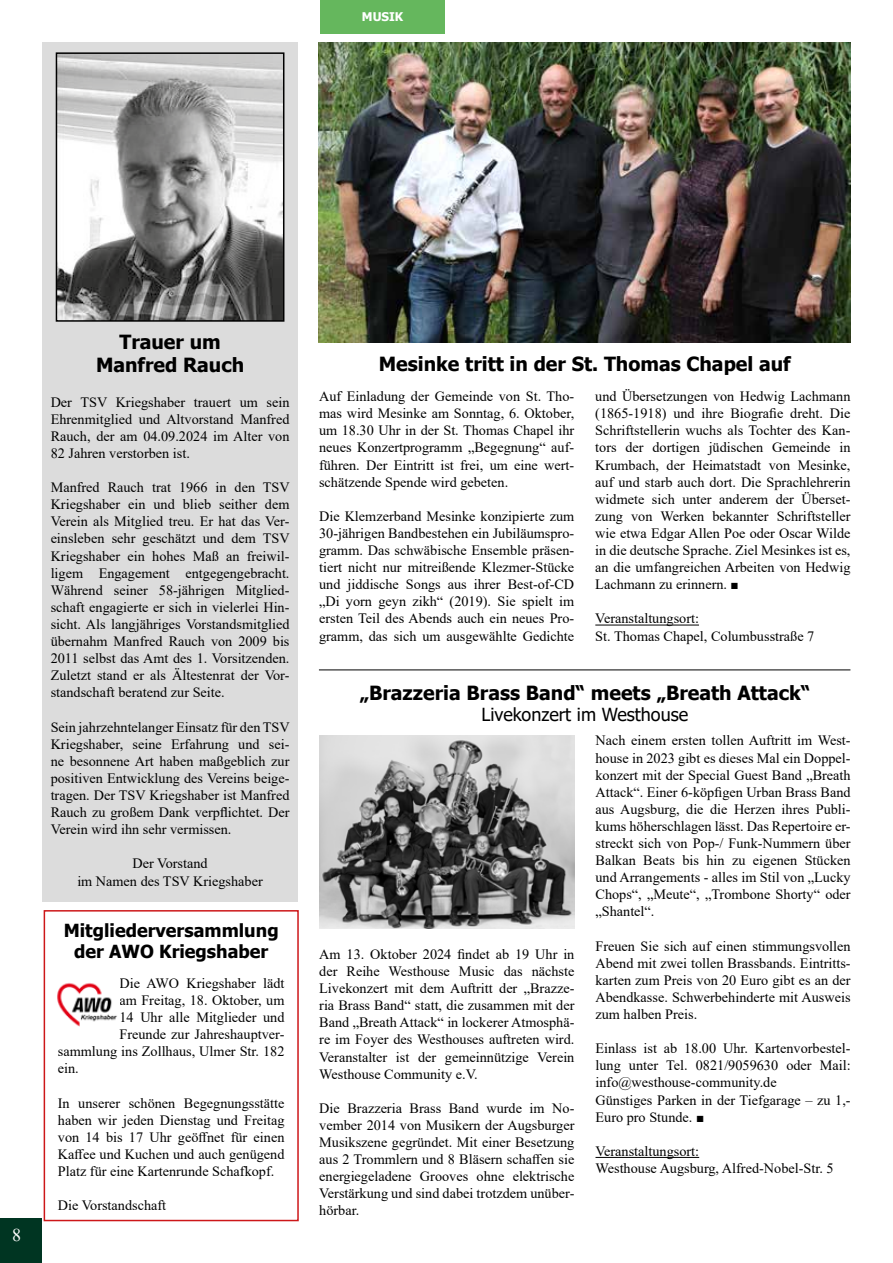
<style>
.page{position:relative;width:893px;height:1263px;background:#fff}
.page>*{position:absolute;margin:0;border:0;box-sizing:border-box;transform-origin:0 0}
.t1{font:700 19.5px/23.4px "Tahoma";color:#000;text-align:center}
.t2{font:700 18px/21.6px "Tahoma";color:#000;text-align:center}
.t3{font:18px "Tahoma";color:#000}
.t4{font:18px "Times New Roman";color:#fff}
.t5{font:14.25px/17.1px "Times New Roman";color:#000;text-align:justify}
.t6{font:700 12px "Tahoma";color:#fff}
.s1{font-size:13.5px}
</style>
<div class="page">
<div style="left:0;top:1218px;width:41px;height:45px;background:#003522"></div>
<div style="left:42px;top:43px;width:256px;height:859px;background:#dcdcdc"></div>
<img style="left:59px;top:55px;width:222px;height:264px">
<div style="left:56px;top:52px;width:228px;height:270px;border:2px solid #000"></div>
<div style="left:44px;top:910px;width:255px;height:311px;border:2px solid #cd1719"></div>
<img style="left:57px;top:983px;width:60px;height:44px">
<img style="left:319px;top:43px;width:531px;height:299px">
<hr style="left:595px;top:625px;width:104px;height:1px;background:#000">
<hr style="left:319px;top:670px;width:531px;height:1px;background:#000">
<hr style="left:595px;top:1157px;width:104px;height:1px;background:#000">
<div style="left:320px;top:0;width:125px;height:33px;background:#65b75d"></div>
<img style="left:319px;top:735px;width:255px;height:194px">
<p class="t6" style="left:362px;top:8px;width:43px">MUSIK</p>
<p class="t4" style="left:12px;top:1222px;width:10px">8</p>
<h1 class="t1" style="left:96px;top:331px;width:150px">Trauer um<br>Manfred Rauch</h1>
<p class="t5" style="left:51px;top:393px;width:240px">Der TSV Kriegshaber trauert um sein Ehrenmitglied und Altvorstand Manfred Rauch, der am 04.09.2024 im Alter von 82 Jahren verstorben ist.</p>
<p class="t5" style="left:51px;top:478px;width:241px">Manfred Rauch trat 1966 in den TSV Kriegshaber ein und blieb seither dem Verein als Mitglied treu. Er hat das Ver&shy;einsleben sehr geschätzt und dem TSV Kriegshaber ein hohes Maß an freiwil&shy;ligem Engagement entgegengebracht.<br>Während seiner 58-jährigen Mitglied&shy;schaft engagierte er sich in vielerlei Hin&shy;sicht. Als langjähriges Vorstandsmitglied übernahm Manfred Rauch von 2009 bis 2011 selbst das Amt des 1. Vorsitzenden.<br>Zuletzt stand er als Ältestenrat der Vor&shy;standschaft beratend zur Seite.</p>
<p class="t5" style="left:51px;top:718px;width:241px">Sein jahrzehntelanger Einsatz für den TSV Kriegshaber, seine Erfahrung und sei&shy;ne besonnene Art haben maßgeblich zur positiven Entwicklung des Vereins beige&shy;tragen. Der TSV Kriegshaber ist Manfred Rauch zu großem Dank verpflichtet. Der Verein wird ihn sehr vermissen.</p>
<p class="t5" style="left:77px;top:855px;width:187px;text-align:center">Der Vorstand<br>im Namen des TSV Kriegshaber</p>
<p class="t2" style="left:64px;top:920px;width:216px">Mitgliederversammlung der AWO Kriegshaber</p>
<p class="t5" style="left:119px;top:974px;width:167px">Die AWO Kriegshaber lädt</p>
<p class="t5" style="left:119px;top:991px;width:167px">am Freitag, 18. Oktober, um</p>
<p class="t5" style="left:119px;top:1008px;width:167px">14 Uhr alle Mitglieder und</p>
<p class="t5" style="left:119px;top:1025px;width:167px">Freunde zur Jahreshauptver-</p>
<p class="t5" style="left:58px;top:1042px;width:228px">sammlung ins Zollhaus, Ulmer Str. 182</p>
<p class="t5" style="left:58px;top:1060px;width:22px">ein.</p>
<p class="t5" style="left:58px;top:1094px;width:228px">In unserer schönen Begegnungsstätte haben wir jeden Dienstag und Freitag von 14 bis 17 Uhr geöffnet für einen Kaffee und Kuchen und auch genügend Platz für eine Kartenrunde Schafkopf.</p>
<p class="t5" style="left:58px;top:1196px;width:110px">Die Vorstandschaft</p>
<h1 class="t1" style="left:379px;top:353px;width:413px">Mesinke tritt in der St. Thomas Chapel auf</h1>
<p class="t5" style="left:595px;top:387px;width:257px">und Übersetzungen von Hedwig Lachmann (1865-1918) und ihre Biografie dreht. Die Schriftstellerin wuchs als Tochter des Kan&shy;tors der dortigen jüdischen Gemeinde in Krumbach, der Heimatstadt von Mesinke, auf und starb auch dort. Die Sprachlehrerin widmete sich unter anderem der Überset&shy;zung von Werken bekannter Schriftsteller wie etwa Edgar Allen Poe oder Oscar Wilde in die deutsche Sprache. Ziel Mesinkes ist es, an die umfangreichen Arbeiten von Hedwig Lachmann zu erinnern. <span class="s1">■</span></p>
<p class="t5" style="left:595px;top:610px;width:221px">Veranstaltungsort:<br>St. Thomas Chapel, Columbusstraße 7</p>
<p class="t5" style="left:319px;top:387px;width:257px">Auf Einladung der Gemeinde von St. Tho&shy;mas wird Mesinke am Sonntag, 6. Oktober, um 18.30 Uhr in der St. Thomas Chapel ihr neues Konzertprogramm „Begegnung“ auf&shy;führen. Der Eintritt ist frei, um eine wert&shy;schätzende Spende wird gebeten.</p>
<p class="t5" style="left:319px;top:507px;width:257px">Die Klemzerband Mesinke konzipierte zum 30-jährigen Bandbestehen ein Jubiläumspro&shy;gramm. Das schwäbische Ensemble präsen&shy;tiert nicht nur mitreißende Klezmer-Stücke und jiddische Songs aus ihrer Best-of-CD „Di yorn geyn zikh“ (2019). Sie spielt im ersten Teil des Abends auch ein neues Pro&shy;gramm, das sich um ausgewählte Gedichte</p>
<h1 class="t1" style="left:360px;top:682px;width:452px">„Brazzeria Brass Band“ meets „Breath Attack“</h1>
<p class="t3" style="left:481px;top:703px;width:208px">Livekonzert im Westhouse</p>
<p class="t5" style="left:595px;top:732px;width:257px">Nach einem ersten tollen Auftritt im West&shy;house in 2023 gibt es dieses Mal ein Doppel&shy;konzert mit der Special Guest Band „Breath Attack“. Einer 6-köpfigen Urban Brass Band aus Augsburg, die die Herzen ihres Publi&shy;kums höherschlagen lässt. Das Repertoire er&shy;streckt sich von Pop-/ Funk-Nummern über Balkan Beats bis hin zu eigenen Stücken und Arrangements - alles im Stil von „Lucky Chops“, „Meute“, „Trombone Shorty“ oder „Shantel“.</p>
<p class="t5" style="left:595px;top:937px;width:257px">Freuen Sie sich auf einen stimmungsvollen Abend mit zwei tollen Brassbands. Eintritts&shy;karten zum Preis von 20 Euro gibt es an der Abendkasse. Schwerbehinderte mit Ausweis zum halben Preis.</p>
<p class="t5" style="left:595px;top:1039px;width:257px;text-align:left">Einlass ist ab 18.00 Uhr. Kartenvorbestel&shy;lung unter Tel. 0821/9059630 oder Mail: info@westhouse-community.de<br>Günstiges Parken in der Tiefgarage – zu 1,- Euro pro Stunde. <span class="s1">■</span></p>
<p class="t5" style="left:595px;top:1142px;width:240px">Veranstaltungsort:<br>Westhouse Augsburg, Alfred-Nobel-Str. 5</p>
<p class="t5" style="left:319px;top:945px;width:257px">Am 13. Oktober 2024 findet ab 19 Uhr in der Reihe Westhouse Music das nächste Livekonzert mit dem Auftritt der „Brazze&shy;ria Brass Band“ statt, die zusammen mit der Band „Breath Attack“ in lockerer Atmosphä&shy;re im Foyer des Westhouses auftreten wird.<br>Veranstalter ist der gemeinnützige Verein Westhouse Community e.V.</p>
<p class="t5" style="left:319px;top:1099px;width:257px">Die Brazzeria Brass Band wurde im No&shy;vember 2014 von Musikern der Augsburger Musikszene gegründet. Mit einer Besetzung aus 2 Trommlern und 8 Bläsern schaffen sie energiegeladene Grooves ohne elektrische Verstärkung und sind dabei trotzdem unüber&shy;hörbar.</p>
</div>
